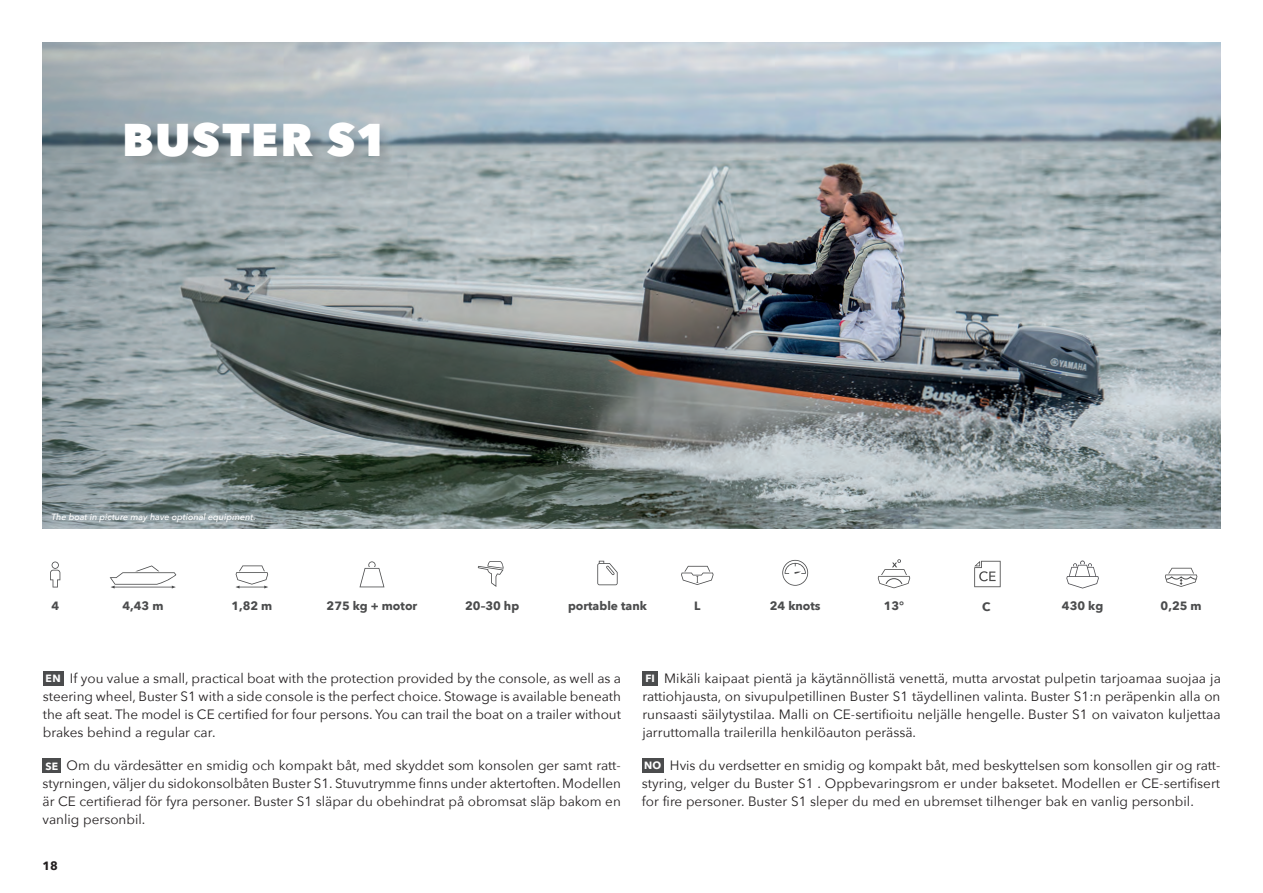
<style>
.page{position:relative;width:1263px;height:893px;background:#fff}
.page>*{position:absolute;margin:0;border:0;box-sizing:border-box;transform-origin:0 0}
.boat_name_2{font:800 45.75px "Avenir Next";letter-spacing:.03em;color:#fff}
.kaupallinen_teksti{font:13.5px/18px "Avenir Next";color:#231f20;text-align:justify}
.kaupallinen_teksti_EN{font:13.5px/18px "Avenir Next";color:#231f20;text-align:justify}
.kaupallinen_teksti_SE{font:13.5px/18px "Avenir Next";color:#231f20;text-align:justify}
.kaupallinen_teksti_NO{font:13.5px/18px "Avenir Next";color:#231f20;text-align:justify}
.gray_header_9_pt{font:700 12px "Avenir Next";color:#4b4c4d}
.t1{font:700 12px "Avenir Next";color:#231f20}
.boat_name{font:700 10.5px "Avenir Next";letter-spacing:.02em;color:#fff}
.Optional_equipment_-warning_text{font:italic 500 9px "Avenir Next";color:#fff}
</style>
<div class="page">
<img style="left:43px;top:43px;width:1177px;height:486px">
<svg style="left:110px;top:565px;width:66px;height:23px"></svg>
<svg style="left:235px;top:565px;width:33px;height:23px"></svg>
<svg style="left:359px;top:561px;width:25px;height:26px"></svg>
<svg style="left:477px;top:561px;width:27px;height:26px"></svg>
<svg style="left:597px;top:561px;width:21px;height:24px"></svg>
<svg style="left:681px;top:566px;width:32px;height:19px"></svg>
<svg style="left:782px;top:560px;width:26px;height:26px"></svg>
<svg style="left:50px;top:562px;width:10px;height:25px"></svg>
<svg style="left:878px;top:559px;width:32px;height:29px"></svg>
<svg style="left:1165px;top:568px;width:32px;height:19px"></svg>
<svg style="left:1066px;top:561px;width:33px;height:27px"></svg>
<div style="left:43px;top:671px;width:21px;height:15px;background:#4b4c4d"></div>
<div style="left:642px;top:758px;width:22px;height:14px;background:#4b4c4d"></div>
<div style="left:642px;top:671px;width:16px;height:14px;background:#4b4c4d"></div>
<div style="left:43px;top:758px;width:18px;height:15px;background:#4b4c4d"></div>
<svg style="left:974px;top:561px;width:26px;height:26px"></svg>
<svg style="left:43px;top:43px;width:536px;height:472px;background:#899495"></svg>
<div style="left:123px;top:120px;width:271px;height:51px;background:#231f20;opacity:.15"></div>
<p class="boat_name_2" style="left:122px;top:112px;width:267px">BUSTER S1</p>
<p class="Optional_equipment_-warning_text" style="left:52px;top:509px;width:206px">The boat in picture may have optional equipment.</p>
<p class="gray_header_9_pt" style="left:51px;top:599px;width:9px">4</p>
<p class="gray_header_9_pt" style="left:123px;top:599px;width:42px">4,43 m</p>
<p class="gray_header_9_pt" style="left:231px;top:599px;width:42px">1,82 m</p>
<p class="gray_header_9_pt" style="left:327px;top:599px;width:92px">275 kg + motor</p>
<p class="gray_header_9_pt" style="left:465px;top:599px;width:56px">20–30 hp</p>
<p class="gray_header_9_pt" style="left:568px;top:599px;width:80px">portable tank</p>
<p class="gray_header_9_pt" style="left:694px;top:599px;width:8px">L</p>
<p class="gray_header_9_pt" style="left:770px;top:599px;width:52px">24 knots</p>
<p class="gray_header_9_pt" style="left:884px;top:599px;width:22px">13°</p>
<p class="gray_header_9_pt" style="left:982px;top:599px;width:10px">C</p>
<p class="gray_header_9_pt" style="left:1062px;top:599px;width:43px">430 kg</p>
<p class="gray_header_9_pt" style="left:1161px;top:599px;width:42px">0,25 m</p>
<p class="kaupallinen_teksti_EN" style="left:43px;top:669px;width:580px;text-indent:27px">If you value a small, practical boat with the protection provided by the console, as well as a steering wheel, Buster S1 with a side console is the perfect choice. Stowage is available beneath the aft seat. The model is CE certified for four persons. You can trail the boat on a trailer without brakes behind a regular car.</p>
<p class="boat_name" style="left:46px;top:672px;width:17px">EN</p>
<p class="kaupallinen_teksti" style="left:642px;top:669px;width:580px;text-indent:22px">Mikäli kaipaat pientä ja käytännöllistä venettä, mutta arvostat pulpetin tarjoamaa suojaa ja rattiohjausta, on sivupulpetillinen Buster S1 täydellinen valinta. Buster S1:n peräpenkin alla on runsaasti säilytystilaa. Malli on CE-sertifioitu neljälle hengelle. Buster S1 on vaivaton kuljettaa jarruttomalla trailerilla henkilöauton perässä.</p>
<p class="boat_name" style="left:645px;top:672px;width:11px">FI</p>
<p class="kaupallinen_teksti_SE" style="left:43px;top:756px;width:580px;text-indent:24px">Om du värdesätter en smidig och kompakt båt, med skyddet som konsolen ger samt ratt&shy;styrningen, väljer du sidokonsolbåten Buster S1. Stuvutrymme finns under aktertoften. Modellen är CE certifierad för fyra personer. Buster S1 släpar du obehindrat på obromsat släp bakom en vanlig personbil.</p>
<p class="kaupallinen_teksti_NO" style="left:642px;top:756px;width:580px;text-indent:28px">Hvis du verdsetter en smidig og kompakt båt, med beskyttelsen som konsollen gir og ratt&shy;styring, velger du Buster S1 . Oppbevaringsrom er under baksetet. Modellen er CE-sertifisert for fire personer. Buster S1 sleper du med en ubremset tilhenger bak en vanlig personbil.</p>
<p class="boat_name" style="left:644px;top:759px;width:19px">NO</p>
<p class="boat_name" style="left:46px;top:759px;width:14px">SE</p>
<p class="t1" style="left:43px;top:859px;width:17px">18</p>
</div>
